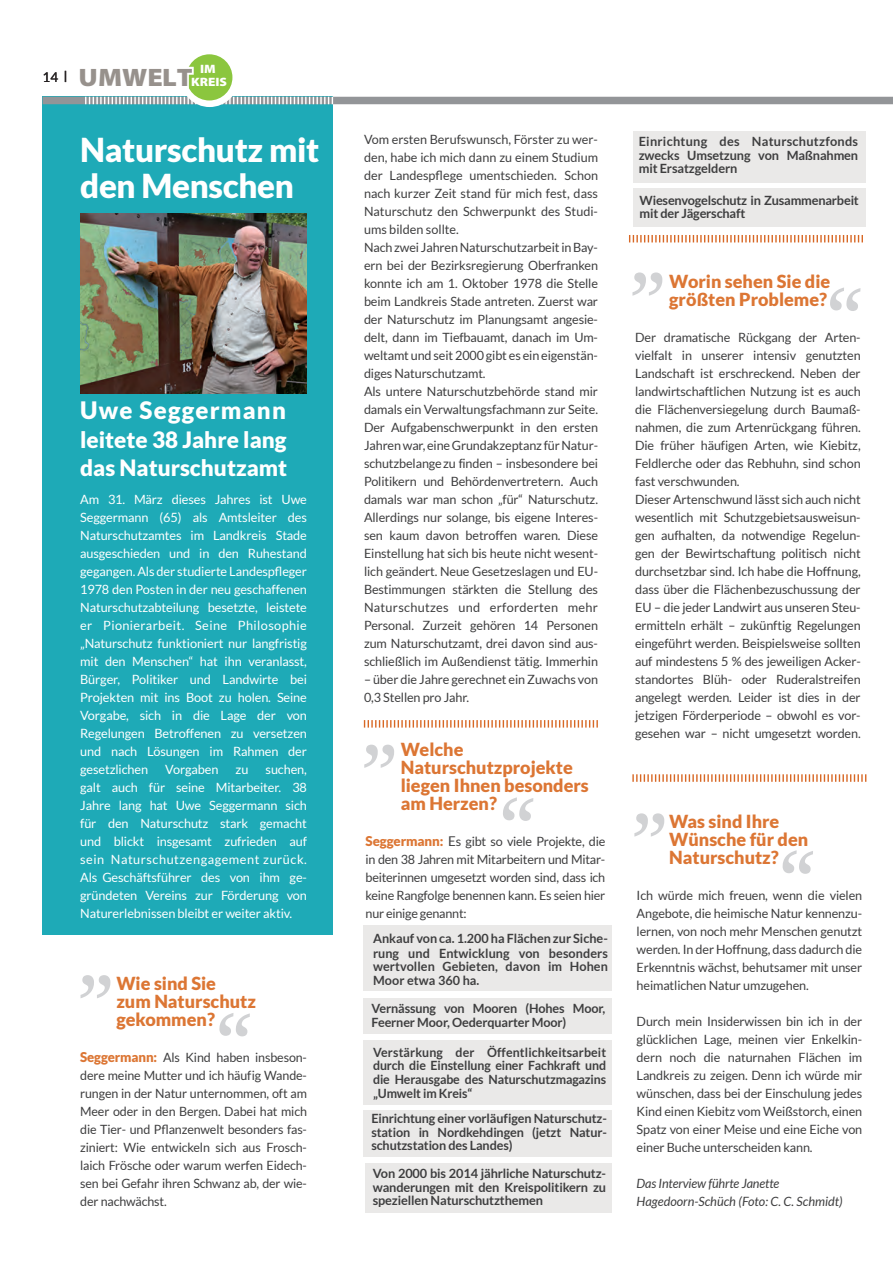
<style>
.page{position:relative;width:893px;height:1263px;background:#fff}
.page>*{position:absolute;margin:0;border:0;box-sizing:border-box;transform-origin:0 0}
.t1{font:900 33px/36px "Lato";letter-spacing:-.01em;color:#fff}
.t2{font:900 25.35px "Myriad Pro";color:#97918c;scale:1.1 1}
.t3{font:900 24px "Lato";letter-spacing:.05em;color:#fff}
.t4{font:900 22.5px/28.5px "Lato";color:#fff}
.t5{font:900 18px/18px "Lato";color:#dc7634}
.t6{font:13.5px "Lato";color:#231f20}
.t7{font:12.75px/18px "Lato";letter-spacing:-.01em;color:#3e3e3f;text-align:justify}
.t8{font:12.75px/18px "Lato";letter-spacing:-.01em;color:#fff;text-align:justify}
.t9{font:700 12.75px/13.5px "Lato";letter-spacing:-.01em;color:#3e3e3f;text-align:justify}
.t10{font:italic 12.75px/18px "Lato";letter-spacing:-.01em;color:#3e3e3f}
.t11{font:900 12.15px "Myriad Pro";color:#fff;scale:1.1 1}
.t12{font:700 12px "Lato";color:#231f20}
.s1{font-size:12.15px;color:#fff}
.s2{font-weight:900;font-size:13.5px;color:#dc7634}
.s3{font-size:13.5px}
</style>
<div class="page">
<div style="left:43px;top:97px;width:290px;height:838px;background:#1eaab7"></div>
<div style="left:43px;top:97px;width:850px;height:7px;background:#939598"></div>
<svg style="left:85px;top:97px;width:248px;height:7px"></svg>
<div style="left:180px;top:49px;width:59px;height:58px;background:#fff;border-radius:50%"></div>
<div style="left:186px;top:54px;width:46px;height:46px;background:#8bc63e;border-radius:50%"></div>
<svg style="left:186px;top:65px;width:8px;height:26px"></svg>
<img style="left:80px;top:214px;width:227px;height:179px">
<svg style="left:364px;top:720px;width:234px;height:8px"></svg>
<svg style="left:81px;top:975px;width:29px;height:23px"></svg>
<svg style="left:219px;top:1013px;width:31px;height:23px"></svg>
<svg style="left:629px;top:235px;width:234px;height:7px"></svg>
<svg style="left:632px;top:774px;width:234px;height:8px"></svg>
<div style="left:364px;top:925px;width:248px;height:66px;background:#eae9e8"></div>
<div style="left:363px;top:998px;width:248px;height:36px;background:#eae9e8"></div>
<div style="left:364px;top:1040px;width:248px;height:65px;background:#eae9e8"></div>
<div style="left:364px;top:1110px;width:248px;height:47px;background:#eae9e8"></div>
<div style="left:366px;top:1163px;width:246px;height:50px;background:#eae9e8"></div>
<div style="left:633px;top:131px;width:233px;height:51px;background:#eae9e8"></div>
<div style="left:633px;top:188px;width:233px;height:39px;background:#eae9e8"></div>
<svg style="left:364px;top:745px;width:30px;height:23px"></svg>
<svg style="left:503px;top:797px;width:30px;height:24px"></svg>
<svg style="left:632px;top:272px;width:30px;height:24px"></svg>
<svg style="left:830px;top:287px;width:30px;height:24px"></svg>
<svg style="left:634px;top:813px;width:30px;height:23px"></svg>
<svg style="left:783px;top:850px;width:30px;height:24px"></svg>
<p class="t6" style="left:43px;top:70px;width:17px">14</p>
<p class="t12" style="left:64px;top:69px;width:5px">|</p>
<p class="t11" style="left:200px;top:61px;width:16px">IM</p>
<h2 class="t2" style="left:79px;top:61px;width:136px">UMWELT<span class="s1">KREIS</span></h2>
<h1 class="t1" style="left:80px;top:131px;width:241px">Naturschutz mit den Menschen</h1>
<h3 class="t3" style="left:80px;top:396px;width:207px">Uwe Seggermann</h3>
<h3 class="t4" style="left:80px;top:425px;width:209px">leitete 38 Jahre lang das Naturschutzamt</h3>
<p class="t8" style="left:80px;top:490px;width:228px">Am 31. März dieses Jahres ist Uwe Seggermann (65) als Amtsleiter des Naturschutzamtes im Landkreis Stade ausgeschieden und in den Ruhestand gegangen. Als der studierte Landespfleger 1978 den Posten in der neu geschaffenen Naturschutzabteilung besetzte, leistete er Pionierarbeit. Seine Philosophie „Naturschutz funktioniert nur langfristig mit den Menschen“ hat ihn veranlasst, Bürger, Politiker und Landwirte bei Projekten mit ins Boot zu holen. Seine Vorgabe, sich in die Lage der von Regelungen Betroffenen zu versetzen und nach Lösungen im Rahmen der gesetzlichen</p>
<p class="t8" style="left:80px;top:760px;width:228px;text-indent:185px">suchen, galt auch für seine Mitarbeiter. 38<br>Jahre lang hat Uwe Seggermann sich für den Naturschutz stark gemacht und blickt insgesamt zufrieden auf sein Naturschutzengagement zurück.<br>Als Geschäftsführer des von ihm ge&shy;gründeten Vereins zur Förderung von Naturerlebnissen bleibt er weiter aktiv.</p>
<p class="t8" style="left:165px;top:760px;width:55px">Vorgaben</p>
<p class="t8" style="left:236px;top:760px;width:14px">zu</p>
<h3 class="t5" style="left:116px;top:974px;width:141px">Wie sind Sie<br>zum Naturschutz gekommen?</h3>
<p class="t7" style="left:80px;top:1048px;width:228px"><span class="s2">Seggermann:</span> Als Kind haben insbeson&shy;dere meine Mutter und ich häuf ig Wande&shy;rungen in der Natur unternommen, oft am Meer oder in den Bergen. Dabei hat mich die Tier- und Pflanzenwelt besonders fas&shy;ziniert: Wie entwickeln sich aus Frosch&shy;laich Frösche oder warum werfen Eidech&shy;sen bei Gefahr ihren Schwanz ab, der wie&shy;der nachwächst.</p>
<p class="t7" style="left:364px;top:130px;width:236px;text-align:left">Vom ersten Berufswunsch, Förster zu wer&shy;den, habe ich mich dann zu einem Studium der Landespflege umentschieden. Schon nach kurzer Zeit stand für mich fest, dass Naturschutz den Schwerpunkt des Studi&shy;ums bilden sollte.<br>Nach zwei Jahren Naturschutzarbeit in Bay&shy;ern bei der Bezirksregierung Oberfranken konnte ich am 1. Oktober 1978 die Stelle beim Landkreis Stade antreten. Zuerst war der Naturschutz im Planungsamt angesie&shy;delt, dann im Tiefbauamt, danach im Um&shy;weltamt und seit 2000 gibt es ein eigenstän&shy;diges Naturschutzamt.<br>Als untere Naturschutzbehörde stand mir damals ein Verwaltungsfachmann zur Seite.<br>Der Aufgabenschwerpunkt in den ersten Jahren war, eine Grundakzeptanz für Natur&shy;schutzbelange zu f inden – insbesondere bei Politikern und Behördenvertretern. Auch damals war man schon „für“ Naturschutz.<br>Allerdings nur solange, bis eigene Interes&shy;sen kaum davon betroffen waren. Diese Einstellung hat sich bis heute nicht wesent&shy;lich geändert. Neue Gesetzeslagen und EU-Bestimmungen stärkten die Stellung des Naturschutzes und erforderten mehr Personal. Zurzeit gehören 14 Personen zum Naturschutzamt, drei davon sind aus&shy;schließlich im Außendienst tätig. Immerhin</p>
<p class="t7" style="left:364px;top:670px;width:235px">– über die Jahre gerechnet ein Zuwachs von<br>0,3 Stellen pro Jahr.</p>
<h3 class="t5" style="left:401px;top:740px;width:190px">Welche<br>Naturschutzprojekte liegen Ihnen besonders am Herzen?</h3>
<p class="t7" style="left:366px;top:832px;width:241px"><span class="s2">Seggermann:</span> <span class="s3">E</span>s gibt so viele Projekte, die in den 38 Jahren mit Mitarbeitern und Mitar&shy;beiterinnen umgesetzt worden sind, dass ich keine Rangfolge benennen kann. Es seien hier nur einige genannt:</p>
<p class="t9" style="left:373px;top:932px;width:236px">Ankauf von ca. 1.200 ha Flächen zur Siche&shy;rung und Entwicklung von besonders wertvollen Gebieten, davon im Hohen Moor etwa 360 ha.</p>
<p class="t9" style="left:371px;top:1002px;width:235px">Vernässung von Mooren (Hohes Moor,<br>Feerner Moor, Oederquarter Moor)</p>
<p class="t9" style="left:373px;top:1045px;width:235px">Verstärkung der Öffentlichkeitsarbeit durch die Einstellung einer Fachkraft und die Herausgabe des Naturschutzmagazins „Umwelt im Kreis“</p>
<p class="t9" style="left:371px;top:1112px;width:237px">Einrichtung einer vorläuf igen Naturschutz&shy;station in Nordkehdingen (jetzt Natur&shy;schutzstation des Landes)</p>
<p class="t9" style="left:373px;top:1166px;width:235px">Von 2000 bis 2014 jährliche Naturschutz&shy;wanderungen mit den Kreispolitikern zu speziellen Naturschutzthemen</p>
<p class="t9" style="left:639px;top:135px;width:221px">Einrichtung des Naturschutzfonds zwecks Umsetzung von Maßnahmen mit Ersatzgeldern</p>
<p class="t9" style="left:640px;top:193px;width:221px">Wiesenvogelschutz in Zusammenarbeit mit der Jägerschaft</p>
<h3 class="t5" style="left:669px;top:272px;width:163px">Worin sehen Sie die größten Probleme?</h3>
<p class="t7" style="left:635px;top:328px;width:227px;text-align:left">Der dramatische Rückgang der Arten&shy;vielfalt in unserer intensiv genutzten Landschaft ist erschreckend. Neben der landwirtschaftlichen Nutzung ist es auch die Flächenversiegelung durch Baumaß&shy;nahmen, die zum Artenrückgang führen.<br>Die früher häufigen Arten, wie Kiebitz, Feldlerche oder das Rebhuhn, sind schon fast verschwunden.<br>Dieser Artenschwund lässt sich auch nicht wesentlich mit Schutzgebietsausweisun&shy;gen aufhalten, da notwendige Regelun&shy;gen der Bewirtschaftung politisch nicht durchsetzbar sind. Ich habe die Hoffnung, dass über die Flächenbezuschussung der EU – die jeder Landwirt aus unseren Steu&shy;ermitteln erhält – zukünftig Regelungen eingeführt werden. Beispielsweise sollten auf mindestens 5 % des jeweiligen Acker&shy;standortes Blüh- oder Ruderalstreifen angelegt werden. Leider ist dies in der jetzigen Förderperiode – obwohl es vor&shy;gesehen war – nicht umgesetzt worden.</p>
<h3 class="t5" style="left:669px;top:812px;width:141px">Was sind Ihre<br>Wünsche für den<br>Naturschutz?</h3>
<p class="t7" style="left:637px;top:886px;width:227px">Ich würde mich freuen, wenn die vielen Angebote, die heimische Natur kennenzu&shy;lernen, von noch mehr Menschen genutzt werden. In der Hoffnung, dass dadurch die Erkenntnis wächst, behutsamer mit unser heimatlichen Natur umzugehen.</p>
<p class="t7" style="left:637px;top:1012px;width:227px">Durch mein Insiderwissen bin ich in der glücklichen Lage, meinen vier Enkelkin&shy;dern noch die naturnahen Flächen im Landkreis zu zeigen. Denn ich würde mir wünschen, dass bei der Einschulung jedes Kind einen Kiebitz vom Weißstorch, einen Spatz von einer Meise und eine Eiche von einer Buche unterscheiden kann.</p>
<p class="t10" style="left:637px;top:1175px;width:208px">Das Interview führte Janette<br>Hagedoorn-Schüch (Foto: C. C. Schmidt)</p>
</div>
